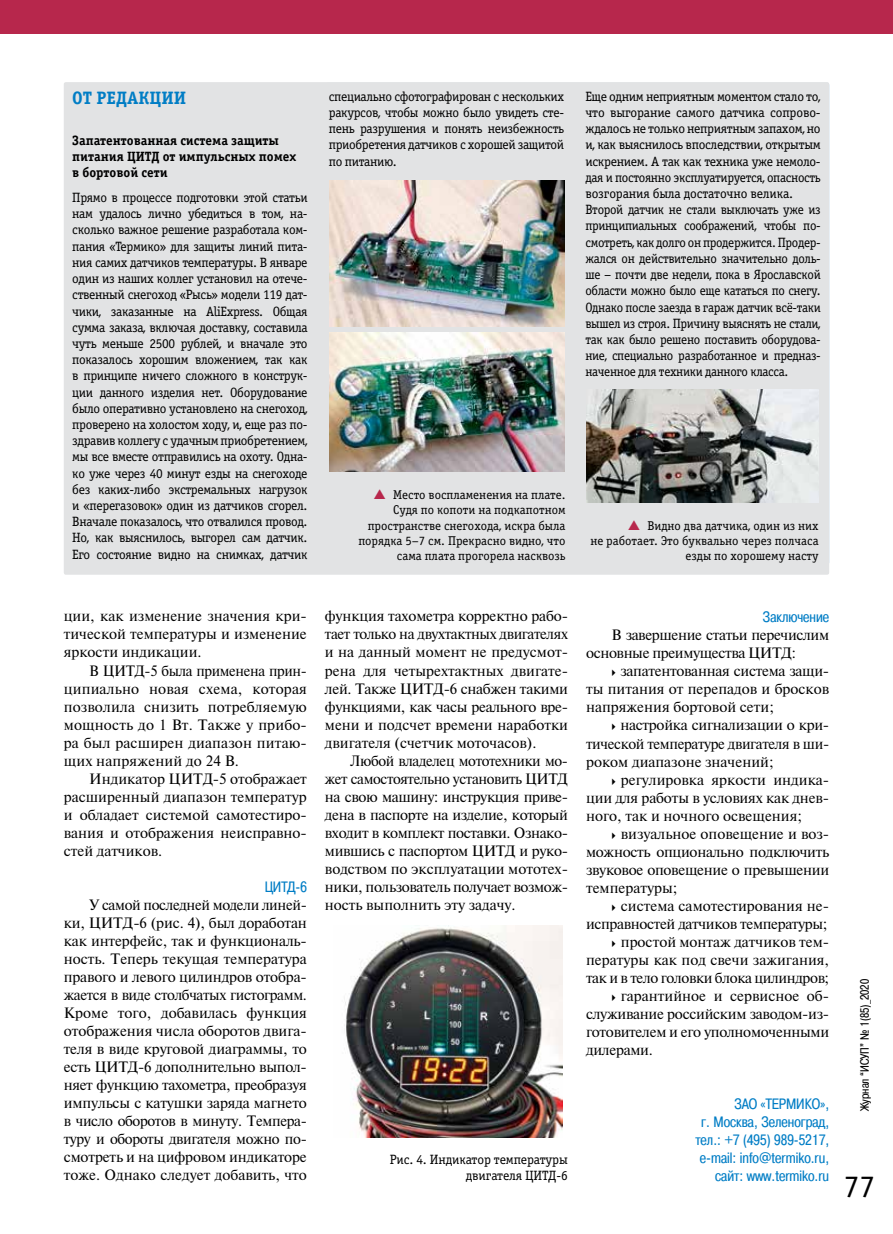
<style>
.page{position:relative;width:893px;height:1234px;background:#fff}
.page>*{position:absolute;margin:0;border:0;box-sizing:border-box;transform-origin:0 0}
.t1{font:31.5px "Officina Serif C";color:#000}
.t2{font:700 18px "Officina Serif C";color:#007dc5}
.t3{font:15px/18px "Newton";color:#000;text-align:justify}
.t4{font:15px/18px "Newton";color:#000;text-align:justify;scale:.96 1}
.t5{font:15px/18px "Newton";letter-spacing:-.025em;color:#000}
.t6{font:15px/18px "Pragmatica Cond C";color:#007dc5;text-align:right}
.t7{font:15px "Newton";letter-spacing:-.02em;color:#000}
.t8{font:13.5px/16.2px "Officina Serif C";letter-spacing:-.025em;color:#000;text-align:justify}
.t9{font:700 13.5px/16.2px "Officina Serif C";color:#000}
.t10{font:12.75px/15.3px "Officina Serif C";color:#000;text-align:right}
.t11{font:12px "Pragmatica Cond C";color:#000}
</style>
<div class="page">
<div style="left:0;top:0;width:893px;height:34px;background:#b7274c"></div>
<img style="left:344px;top:925px;width:218px;height:212px">
<div style="left:64px;top:82px;width:765px;height:492px;background:#e2e3e4;border-radius:2px"></div>
<img style="left:330px;top:181px;width:234px;height:145px">
<img style="left:330px;top:332px;width:235px;height:139px">
<img style="left:586px;top:389px;width:232px;height:113px">
<h2 class="t2" style="left:72px;top:88px;width:116px">ОТ РЕДАКЦИИ</h2>
<p class="t9" style="left:72px;top:132px;width:226px">Запатентованная система защиты питания ЦИТД от импульсных помех в бортовой сети</p>
<p class="t8" style="left:72px;top:190px;width:237px">Прямо в процессе подготовки этой статьи нам удалось лично убедиться в том, на‑ сколько важное решение разработала ком‑ пания «Термико» для защиты линий пита‑ ния самих датчиков температуры. В январе один из наших коллег установил на отече‑ ственный снегоход «Рысь» модели 119 дат‑ чики, заказанные на AliExpress. Общая сумма заказа, включая доставку, составила чуть меньше 2500 рублей, и вначале это показалось хорошим вложением, так как в принципе ничего сложного в конструк‑ ции данного изделия нет. Оборудование было оперативно установлено на снегоход, проверено на холостом ходу, и, еще раз по‑ здравив коллегу с удачным приобретением, мы все вместе отправились на охоту. Одна‑ ко уже через 40 минут езды на снегоходе без каких-либо экстремальных нагрузок и «перегазовок» один из датчиков сгорел.<br>Вначале показалось, что отвалился провод.<br>Но, как выяснилось, выгорел сам датчик.<br>Его состояние видно на снимках, датчик</p>
<p class="t8" style="left:329px;top:88px;width:237px">специально сфотографирован с нескольких ракурсов, чтобы можно было увидеть сте‑ пень разрушения и понять неизбежность приобретения датчиков с хорошей защитой по питанию.</p>
<p class="t8" style="left:585px;top:88px;width:237px;text-align:left">Еще одним неприятным моментом стало то, что выгорание самого датчика сопрово‑ ждалось не только неприятным запахом, но и, как выяснилось впоследствии, открытым искрением. А так как техника уже немоло‑ дая и постоянно эксплуатируется, опасность возгорания была достаточно велика.<br>Второй датчик не стали выключать уже из принципиальных соображений, чтобы по‑ смотреть, как долго он продержится. Продер‑ жался он действительно значительно доль‑ ше – почти две недели, пока в Ярославской области можно было еще кататься по снегу.<br>Однако после заезда в гараж датчик всё-таки вышел из строя. Причину выяснять не стали, так как было решено поставить оборудова‑ ние, специально разработанное и предназ‑ наченное для техники данного класса.</p>
<p class="t10" style="left:358px;top:487px;width:209px">Место воспламенения на плате.<br>Судя по копоти на подкапотном пространстве снегохода, искра была порядка 5–7 см. Прекрасно видно, что сама плата прогорела насквозь</p>
<p class="t10" style="left:590px;top:518px;width:230px">Видно два датчика, один из них<br>не работает. Это буквально через полчаса езды по хорошему насту</p>
<p class="t3" style="left:64px;top:606px;width:245px">ции, как изменение значения кри‑ тической температуры и изменение яркости индикации.</p>
<p class="t4" style="left:64px;top:660px;width:255px;text-indent:26px">В ЦИТД‑5 была применена прин‑ ципиально новая схема, которая позволила снизить потребляемую мощность до 1 Вт. Также у прибо‑ ра был расширен диапазон питаю‑ щих напряжений до 24 В.</p>
<p class="t3" style="left:64px;top:768px;width:245px;text-indent:26px">Индикатор ЦИТД‑5 отображает расширенный диапазон температур и обладает системой самотестиро‑ вания и отображения неисправно‑ стей датчиков.</p>
<p class="t6" style="left:265px;top:877px;width:44px">ЦИТД‑6</p>
<p class="t3" style="left:64px;top:894px;width:245px;text-indent:26px">У самой последней модели линей‑ ки, ЦИТД‑6 (рис. 4), был доработан как интерфейс, так и функциональ‑ ность. Теперь текущая температура правого и левого цилиндров отобра‑ жается в виде столбчатых гистограмм.<br>Кроме того, добавилась функция отображения числа оборотов двига‑ теля в виде круговой диаграммы, то есть ЦИТД‑6 дополнительно выпол‑ няет функцию тахометра, преобразуя импульсы с катушки заряда магнето в число оборотов в минуту. Темпера‑ туру и обороты двигателя можно по‑ смотреть и на цифровом индикаторе тоже. Однако следует добавить, что</p>
<p class="t3" style="left:325px;top:606px;width:245px">функция тахометра корректно рабо‑ тает только на двухтактных двигателях и на данный момент не предусмот‑ рена для четырехтактных двигате‑ лей. Также ЦИТД‑6 снабжен такими функциями, как часы реального вре‑ мени и подсчет времени наработки двигателя (счетчик моточасов).</p>
<p class="t3" style="left:325px;top:750px;width:245px;text-indent:26px">Любой владелец мототехники мо‑ жет самостоятельно установить ЦИТД на свою машину: инструкция приве‑ дена в паспорте на изделие, который входит в комплект поставки. Ознако‑ мившись с паспортом ЦИТД и руко‑ водством по эксплуатации мототех‑ ники, пользователь получает возмож‑ ность выполнить эту задачу.</p>
<p class="t8" style="left:390px;top:1150px;width:179px;text-align:right">Рис. 4. Индикатор температуры двигателя ЦИТД‑6</p>
<p class="t6" style="left:763px;top:608px;width:68px">Заключение</p>
<p class="t5" style="left:586px;top:625px;width:245px;text-indent:26px">В завершение статьи перечислим основные преимущества ЦИТД:</p>
<p class="t3" style="left:586px;top:661px;width:245px;text-indent:34px">запатентованная система защи‑ ты питания от перепадов и бросков напряжения бортовой сети;</p>
<p class="t3" style="left:586px;top:715px;width:245px;text-indent:34px">настройка сигнализации о кри‑ тической температуре двигателя в ши‑ роком диапазоне значений;</p>
<p class="t3" style="left:586px;top:769px;width:245px;text-indent:35px">регулировка яркости индика‑ ции для работы в условиях как днев‑ ного, так и ночного освещения;</p>
<p class="t3" style="left:586px;top:823px;width:245px;text-indent:35px">визуальное оповещение и воз‑ можность опционально подключить звуковое оповещение о превышении температуры;</p>
<p class="t3" style="left:621px;top:895px;width:208px">система самотестирования не-</p>
<p class="t5" style="left:586px;top:913px;width:243px">исправностей датчиков температуры;</p>
<p class="t3" style="left:621px;top:931px;width:210px">простой монтаж датчиков тем‑</p>
<p class="t3" style="left:586px;top:949px;width:245px">пературы как под свечи зажигания,</p>
<p class="t5" style="left:586px;top:967px;width:245px">так и в тело головки блока цилиндров;</p>
<p class="t3" style="left:621px;top:985px;width:210px">гарантийное и сервисное об‑</p>
<p class="t7" style="left:586px;top:1002px;width:245px">служивание российским заводом-из‑</p>
<p class="t7" style="left:586px;top:1020px;width:245px">готовителем и его уполномоченными</p>
<p class="t7" style="left:586px;top:1038px;width:68px">дилерами.</p>
<p class="t6" style="left:695px;top:1094px;width:135px">ЗАО «ТЕРМИКО»,<br>г. Москва, Зеленоград, тел.: +7 (495) 989‑5217, e‑mail: info@termiko.ru, сайт: www.termiko.ru</p>
<p class="t11" style="left:858px;top:1110px;width:134px;rotate:-90deg">Журнал “ИСУП” № 1(85)_2020</p>
<h1 class="t1" style="left:844px;top:1168px;width:33px">77</h1>
</div>
